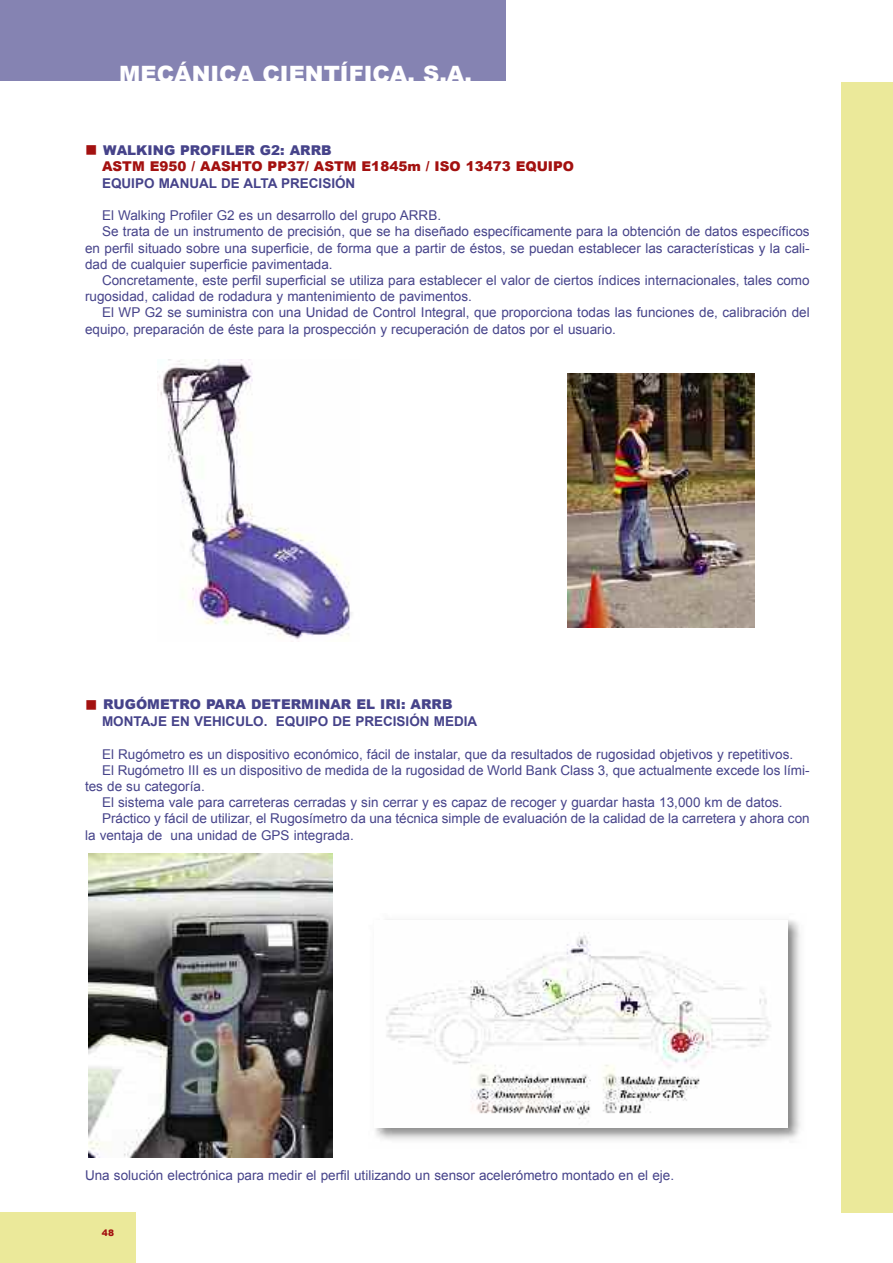
<style>
.page{position:relative;width:893px;height:1263px;background:#fff}
.page>*{position:absolute;margin:0;border:0;box-sizing:border-box;transform-origin:0 0}
.t1{font:900 22.5px "Arial";color:#fff}
.t2{font:13.5px "Arial";color:#46438a}
.t3{font:700 13.5px/17px "Arial";color:#46438a}
.t4{font:900 13.5px/16.8px "Arial";color:#a31110}
.t5{font:900 9px "Arial";color:#a31110}
.s1{color:#46438a}
.s2{color:#a31110}
.s3{font-weight:900}
</style>
<div class="page">
<div style="left:0;top:1212px;width:136px;height:51px;background:#ebe99a"></div>
<img style="left:375px;top:919px;width:426px;height:221px">
<img style="left:375px;top:921px;width:412px;height:206px">
<img style="left:157px;top:360px;width:195px;height:279px">
<img style="left:568px;top:373px;width:186px;height:255px">
<div style="left:85px;top:853px;width:249px;height:305px;background:linear-gradient(to bottom,#fff,#fff)"></div>
<img style="left:89px;top:853px;width:244px;height:305px">
<div style="left:0;top:0;width:506px;height:81px;background:#8583b2"></div>
<div style="left:842px;top:82px;width:51px;height:1131px;background:#ebe99a"></div>
<h1 class="t1" style="left:119px;top:57px;width:354px">MECáNICA CIENTÍFICA, S.A.</h1>
<p class="t4" style="left:102px;top:141px;width:474px;text-indent:-17px">■ <span class="s1">WALKING PROFILER G2: ARRB<br></span>ASTM E950 / AASHTO PP37/ ASTM E1845m / ISO 13473 EQUIPO</p>
<p class="t3" style="left:102px;top:175px;width:255px">EQUIPO MANUAL DE ALTA PRECISIÓN</p>
<p class="t2" style="left:102px;top:208px;width:341px">El Walking Profiler G2 es un desarrollo del grupo ARRB.</p>
<p class="t2" style="left:102px;top:224px;width:709px">Se trata de un instrumento de precisión, que se ha diseñado específicamente para la obtención de datos específicos</p>
<p class="t2" style="left:85px;top:240px;width:726px">en perfil situado sobre una superficie, de forma que a partir de éstos, se puedan establecer las características y la cali-</p>
<p class="t2" style="left:85px;top:257px;width:249px">dad de cualquier superficie pavimentada.</p>
<p class="t2" style="left:102px;top:273px;width:709px">Concretamente, este perfil superficial se utiliza para establecer el valor de ciertos índices internacionales, tales como</p>
<p class="t2" style="left:85px;top:289px;width:388px">rugosidad, calidad de rodadura y mantenimiento de pavimentos.</p>
<p class="t2" style="left:102px;top:305px;width:709px">El WP G2 se suministra con una Unidad de Control Integral, que proporciona todas las funciones de, calibración del</p>
<p class="t2" style="left:85px;top:321px;width:532px">equipo, preparación de éste para la prospección y recuperación de datos por el usuario.</p>
<p class="t3" style="left:102px;top:696px;width:377px;text-indent:-17px"><span class="s2">■</span> <span class="s3">RUGÓMETRO PARA DETERMINAR EL IRI: ARRB<br></span>MONTAJE EN VEHICULO. EQUIPO DE PRECISIÓN MEDIA</p>
<p class="t2" style="left:102px;top:746px;width:693px">El Rugómetro es un dispositivo económico, fácil de instalar, que da resultados de rugosidad objetivos y repetitivos.</p>
<p class="t2" style="left:102px;top:762px;width:709px">El Rugómetro III es un dispositivo de medida de la rugosidad de World Bank Class 3, que actualmente excede los lími-</p>
<p class="t2" style="left:85px;top:779px;width:121px">tes de su categoría.</p>
<p class="t2" style="left:102px;top:795px;width:682px">El sistema vale para carreteras cerradas y sin cerrar y es capaz de recoger y guardar hasta 13,000 km de datos.</p>
<p class="t2" style="left:102px;top:811px;width:709px">Práctico y fácil de utilizar, el Rugosímetro da una técnica simple de evaluación de la calidad de la carretera y ahora con</p>
<p class="t2" style="left:85px;top:827px;width:270px">la ventaja de una unidad de GPS integrada.</p>
<p class="t2" style="left:85px;top:1167px;width:591px">Una solución electrónica para medir el perfil utilizando un sensor acelerómetro montado en el eje.</p>
<p class="t5" style="left:102px;top:1226px;width:14px">48</p>
</div>
